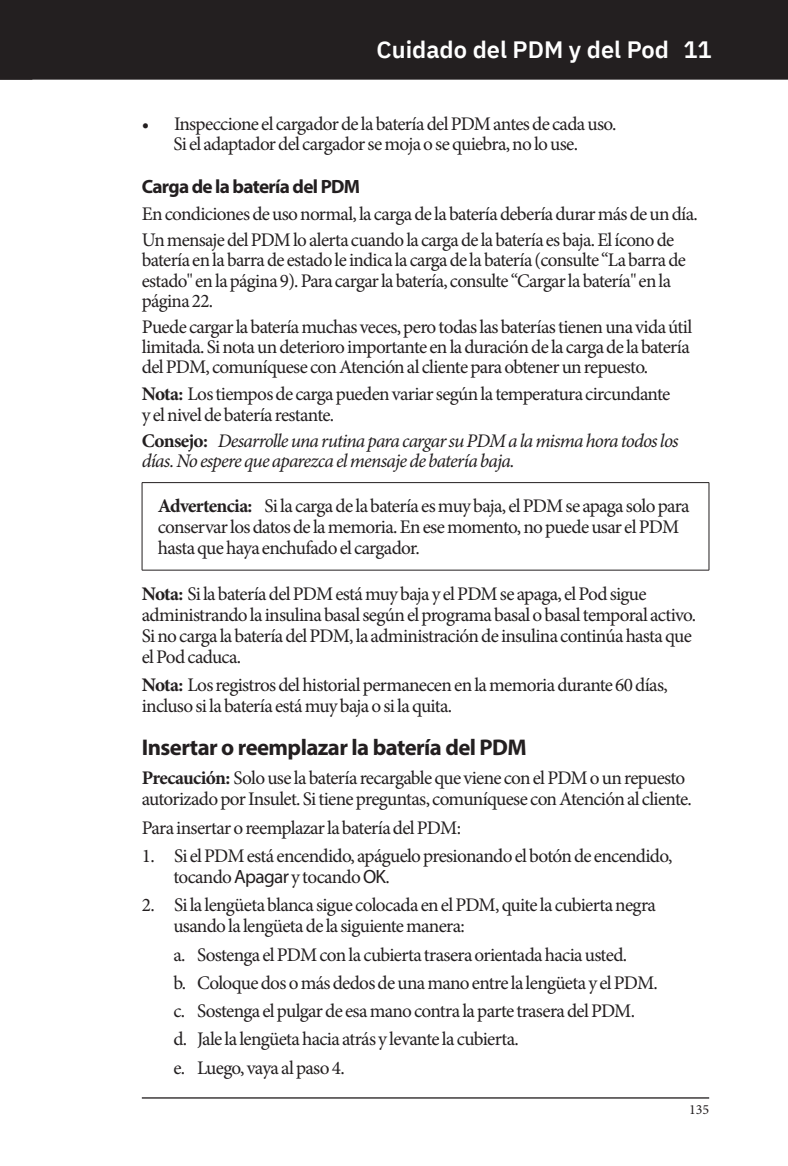
<style>
.page{position:relative;width:788px;height:1166px;background:#fff}
.page>*{position:absolute;margin:0;border:0;box-sizing:border-box;transform-origin:0 0}
.t1{font:600 23.62px "IBM Plex Sans";color:#fff}
.Head2{font:700 22.75px "Myriad Pro";letter-spacing:-.025em;color:#231f20}
.BodyText{font:19.25px/21px "Minion Pro";letter-spacing:-.035em;color:#231f20}
.t2{font:italic 19.25px/20.1px "Minion Pro";letter-spacing:-.04em;color:#231f20}
.Head2-2{font:700 19.25px "Myriad Pro";letter-spacing:-.035em;color:#231f20}
.t3{font:14px "Minion Pro";color:#231f20}
.s1{font-weight:700}
.s2{font-weight:700;font-style:normal}
.s3{font-family:"Myriad Pro"}
</style>
<div class="page">
<div style="left:0;top:0;width:788px;height:79px;background:#231f20"></div>
<div style="left:0;top:0;width:788px;height:80px;border:2px solid #231f20"></div>
<hr style="left:142px;top:1097px;width:567px;height:1px;background:#231f20">
<svg style="left:0;top:0;width:32px;height:80px"></svg>
<hr style="left:142px;top:482px;width:567px;height:1px;background:#231f20">
<hr style="left:142px;top:483px;width:1px;height:87px;background:#231f20">
<hr style="left:708px;top:483px;width:1px;height:87px;background:#231f20">
<hr style="left:142px;top:570px;width:567px;height:1px;background:#231f20">
<p class="t1" style="left:376px;top:31px;width:336px">Cuidado del PDM y del Pod 11</p>
<p class="BodyText" style="left:142px;top:113px;width:476px;line-height:20.1px;text-align:center">• Inspeccione el cargador de la batería del PDM antes de cada uso.<br>Si el adaptador del cargador se moja o se quiebra, no lo use.</p>
<p class="Head2-2" style="left:142px;top:174px;width:220px">Carga de la batería del PDM</p>
<p class="BodyText" style="left:142px;top:204px;width:557px">En condiciones de uso normal, la carga de la batería debería durar más de un día.</p>
<p class="BodyText" style="left:142px;top:230px;width:545px;line-height:20.1px">Un mensaje del PDM lo alerta cuando la carga de la batería es baja. El ícono de batería en la barra de estado le indica la carga de la batería (consulte “La barra de estado" en la página 9). Para cargar la batería, consulte “Cargar la batería" en la página 22.</p>
<p class="BodyText" style="left:142px;top:317px;width:552px;line-height:20.1px">Puede cargar la batería muchas veces, pero todas las baterías tienen una vida útil limitada. Si nota un deterioro importante en la duración de la carga de la batería del PDM, comuníquese con Atención al cliente para obtener un repuesto.</p>
<p class="BodyText" style="left:142px;top:384px;width:530px;line-height:20.1px"><span class="s1">Nota:</span> Los tiempos de carga pueden variar según la temperatura circundante y el nivel de batería restante.</p>
<p class="t2" style="left:142px;top:430px;width:538px"><span class="s2">Consejo:</span> Desarrolle una rutina para cargar su PDM a la misma hora todos los días. No espere que aparezca el mensaje de batería baja.</p>
<p class="BodyText" style="left:158px;top:496px;width:533px"><span class="s1">Advertencia:</span> Si la carga de la batería es muy baja, el PDM se apaga solo para conservar los datos de la memoria. En ese momento, no puede usar el PDM hasta que haya enchufado el cargador.</p>
<p class="BodyText" style="left:142px;top:583px;width:556px"><span class="s1">Nota:</span> Si la batería del PDM está muy baja y el PDM se apaga, el Pod sigue administrando la insulina basal según el programa basal o basal temporal activo.<br>Si no carga la batería del PDM, la administración de insulina continúa hasta que el Pod caduca.</p>
<p class="BodyText" style="left:142px;top:674px;width:527px"><span class="s1">Nota:</span> Los registros del historial permanecen en la memoria durante 60 días, incluso si la batería está muy baja o si la quita.</p>
<p class="Head2" style="left:142px;top:732px;width:386px">Insertar o reemplazar la batería del PDM</p>
<p class="BodyText" style="left:142px;top:768px;width:551px"><span class="s1">Precaución:</span> Solo use la batería recargable que viene con el PDM o un repuesto autorizado por Insulet. Si tiene preguntas, comuníquese con Atención al cliente.</p>
<p class="BodyText" style="left:142px;top:817px;width:321px">Para insertar o reemplazar la batería del PDM:</p>
<p class="BodyText" style="left:173px;top:845px;width:500px;text-indent:-32px">1. Si el PDM está encendido, apáguelo presionando el botón de encendido, tocando <span class="s3">Apagar</span> y tocando <span class="s3">OK</span>.</p>
<p class="BodyText" style="left:173px;top:894px;width:484px;text-indent:-32px">2. Si la lengüeta blanca sigue colocada en el PDM, quite la cubierta negra usando la lengüeta de la siguiente manera:</p>
<p class="BodyText" style="left:173px;top:944px;width:455px">a. Sostenga el PDM con la cubierta trasera orientada hacia usted.</p>
<p class="BodyText" style="left:173px;top:972px;width:486px">b. Coloque dos o más dedos de una mano entre la lengüeta y el PDM.</p>
<p class="BodyText" style="left:173px;top:1000px;width:463px">c. Sostenga el pulgar de esa mano contra la parte trasera del PDM.</p>
<p class="BodyText" style="left:173px;top:1028px;width:347px">d. Jale la lengüeta hacia atrás y levante la cubierta.</p>
<p class="BodyText" style="left:173px;top:1057px;width:173px">e. Luego, vaya al paso 4.</p>
<p class="t3" style="left:689px;top:1100px;width:22px">135</p>
</div>
